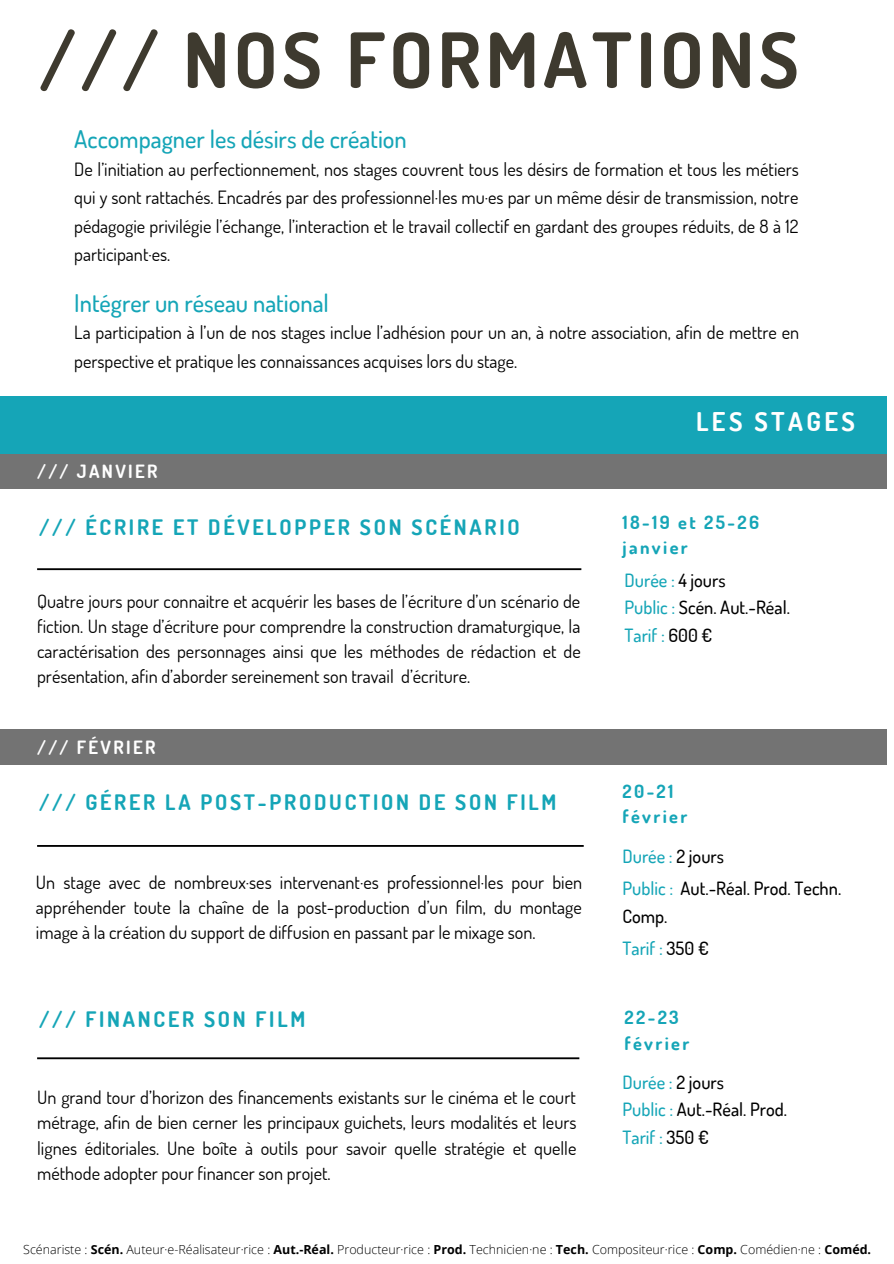
<style>
.page{position:relative;width:894px;height:1264px;background:#fff}
.page>*{position:absolute;margin:0;border:0;box-sizing:border-box;transform-origin:0 0}
.t1{font:700 76.05px "Dosis";letter-spacing:.06em;color:#3e3a2f}
.t2{font:700 25.8px "Dosis";letter-spacing:.13em;color:#fff}
.t3{font:500 24.3px "Dosis";color:#15a5b7}
.t4{font:700 21.3px "Dosis";letter-spacing:.13em;color:#15a5b7}
.t5{font:18.3px/25px "Dosis";color:#000;text-align:justify}
.t6{font:500 18.3px/27.5px "Dosis";color:#000}
.t7{font:700 18.3px/25.2px "Dosis";letter-spacing:.13em;color:#15a5b7}
.t8{font:700 18.3px "Dosis";letter-spacing:.13em;color:#fff}
.t9{font:300 12.45px "Open Sans";color:#000}
.s1{color:#15a5b7}
.s2{font-weight:700}
</style>
<div class="page">
<div style="left:0;top:454px;width:886px;height:35px;background:#737373"></div>
<svg style="left:37px;top:568px;width:544px;height:2px"></svg>
<svg style="left:37px;top:845px;width:546px;height:1px"></svg>
<div style="left:0;top:396px;width:886px;height:58px;background:#15a5b7"></div>
<svg style="left:37px;top:1057px;width:542px;height:2px"></svg>
<div style="left:0;top:729px;width:886px;height:36px;background:#737373"></div>
<h1 class="t1" style="left:39px;top:10px;width:760px">/// NOS FORMATIONS</h1>
<h3 class="t3" style="left:74px;top:123px;width:334px">Accompagner les désirs de création</h3>
<p class="t5" style="left:74px;top:154px;width:726px;line-height:28.5px">De l’initiation au perfectionnement, nos stages couvrent tous les désirs de formation et tous les métiers qui y sont rattachés. Encadrés par des professionnel·les mu·es par un même désir de transmission, notre pédagogie privilégie l’échange, l’interaction et le travail collectif en gardant des groupes réduits, de 8 à 12 participant·es.</p>
<h3 class="t3" style="left:74px;top:287px;width:256px">Intégrer un réseau national</h3>
<p class="t5" style="left:74px;top:317px;width:726px;line-height:28.5px">La participation à l’un de nos stages inclue l’adhésion pour un an, à notre association, afin de mettre en perspective et pratique les connaissances acquises lors du stage.</p>
<p class="t8" style="left:37px;top:459px;width:122px">/// JANVIER</p>
<p class="t4" style="left:39px;top:512px;width:482px">/// ÉCRIRE ET DÉVELOPPER SON SCÉNARIO</p>
<p class="t5" style="left:37px;top:588px;width:545px">Quatre jours pour connaitre et acquérir les bases de l’écriture d’un scénario de fiction. Un stage d’écriture pour comprendre la construction dramaturgique, la caractérisation des personnages ainsi que les méthodes de rédaction et de présentation, afin d’aborder sereinement son travail d’écriture.</p>
<p class="t8" style="left:37px;top:735px;width:120px">/// FÉVRIER</p>
<p class="t4" style="left:39px;top:788px;width:518px">/// GÉRER LA POST-PRODUCTION DE SON FILM</p>
<p class="t5" style="left:36px;top:868px;width:547px">Un stage avec de nombreux·ses intervenant·es professionnel·les pour bien appréhender toute la chaîne de la post-production d’un film, du montage image à la création du support de diffusion en passant par le mixage son.</p>
<p class="t4" style="left:39px;top:1005px;width:267px">/// FINANCER SON FILM</p>
<p class="t5" style="left:37px;top:1084px;width:540px">Un grand tour d’horizon des financements existants sur le cinéma et le court métrage, afin de bien cerner les principaux guichets, leurs modalités et leurs lignes éditoriales. Une boîte à outils pour savoir quelle stratégie et quelle méthode adopter pour financer son projet.</p>
<h2 class="t2" style="left:696px;top:404px;width:160px">LES STAGES</h2>
<p class="t7" style="left:622px;top:509px;width:138px">18-19 et 25-26 janvier</p>
<p class="t6" style="left:624px;top:566px;width:167px"><span class="s1">Durée :</span> 4 jours<br><span class="s1">Public :</span> Scén. Aut.-Réal.<br><span class="s1">Tarif :</span> 600 €</p>
<p class="t7" style="left:622px;top:778px;width:66px">20-21 février</p>
<p class="t6" style="left:622px;top:840px;width:220px;line-height:32px"><span class="s1">Durée :</span> 2 jours<br><span class="s1">Public :</span> Aut.-Réal. Prod. Techn.</p>
<p class="t6" style="left:622px;top:899px;width:88px;line-height:32px">Comp.<br><span class="s1">Tarif :</span> 350 €</p>
<p class="t7" style="left:624px;top:1004px;width:66px">22-23 février</p>
<p class="t6" style="left:622px;top:1067px;width:166px"><span class="s1">Durée :</span> 2 jours<br><span class="s1">Public :</span> Aut.-Réal. Prod.<br><span class="s1">Tarif :</span> 350 €</p>
<p class="t9" style="left:23px;top:1240px;width:849px">Scénariste : <span class="s2">Scén.</span> Auteur·e-Réalisateur·rice : <span class="s2">Aut.-Réal.</span> Producteur·rice : <span class="s2">Prod.</span> Technicien·ne : <span class="s2">Tech.</span> Compositeur·rice : <span class="s2">Comp.</span> Comédien·ne : <span class="s2">Coméd.</span></p>
</div>
